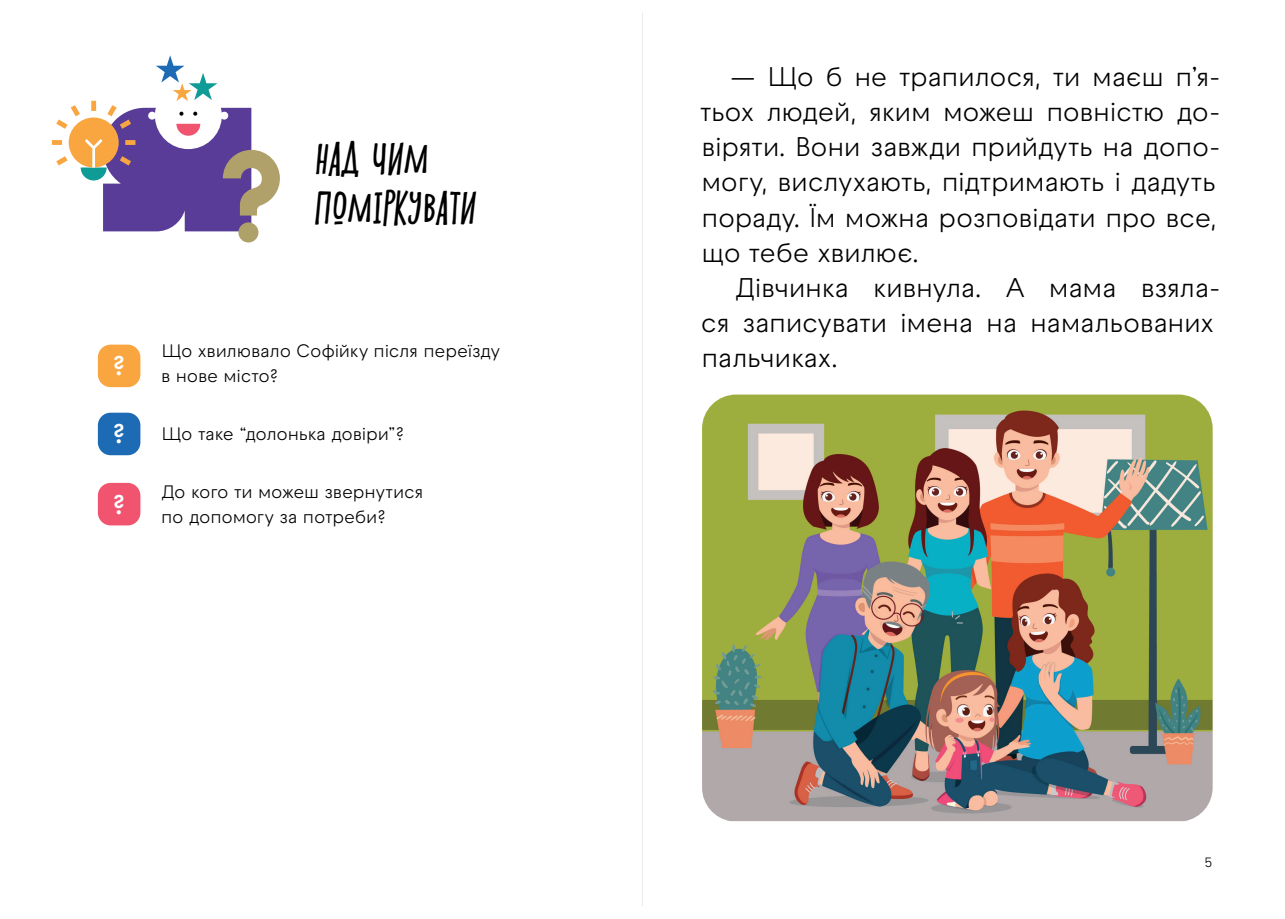
<style>
.page{position:relative;width:1285px;height:919px;background:#fff}
.page>*{position:absolute;margin:0;border:0;box-sizing:border-box;transform-origin:0 0}
.t1{font:italic 39px/48.8px "Shnobel";letter-spacing:-.025em;color:#000}
.t2{font:27px/35.1px "Raptor V3 Premium";letter-spacing:-.015em;color:#000}
.t3{font:600 27px "Raptor V3 Premium";color:#fff}
.t4{font:18px/24.3px "Raptor V3 Premium";letter-spacing:-.01em;color:#000}
.t5{font:13.5px "Raptor V3 Premium";color:#000}
</style>
<div class="page">
<div style="left:98px;top:344px;width:42px;height:43px;background:#f9a641;border-radius:13px"></div>
<svg style="left:52px;top:55px;width:228px;height:187px"></svg>
<div style="left:98px;top:412px;width:42px;height:43px;background:#1d6bb5;border-radius:13px"></div>
<div style="left:98px;top:483px;width:42px;height:42px;background:#f0546f;border-radius:13px"></div>
<img style="left:702px;top:394px;width:510px;height:427px">
<hr style="left:642px;top:13px;width:1px;height:893px;background:#000">
<h1 class="t1" style="left:315px;top:134px;width:163px">НАД ЧИМ<br>ПОМІРКУВАТИ</h1>
<p class="t3" style="left:112px;top:346px;width:14px">?</p>
<p class="t3" style="left:112px;top:414px;width:14px">?</p>
<p class="t3" style="left:112px;top:484px;width:14px">?</p>
<p class="t4" style="left:161px;top:339px;width:340px">Що хвилювало Софійку після переїзду в нове місто?</p>
<p class="t4" style="left:162px;top:421px;width:244px">Що таке “долонька довіри”?</p>
<p class="t4" style="left:161px;top:479px;width:264px">До кого ти можеш звернутися по допомогу за потреби?</p>
<p class="t2" style="left:700px;top:59px;width:522px;text-indent:30px">— Що б не трапилося, ти маєш п’я&shy;тьох людей, яким можеш повністю до&shy;віряти. Вони завжди прийдуть на допо&shy;могу, вислухають, підтримають і дадуть пораду. Їм можна розповідати про все, що тебе хвилює.</p>
<p class="t2" style="left:700px;top:270px;width:521px;text-indent:35px">Дівчинка кивнула. А мама взяла&shy;ся записувати імена на намальованих пальчиках.</p>
<p class="t5" style="left:1204px;top:852px;width:9px">5</p>
</div>
